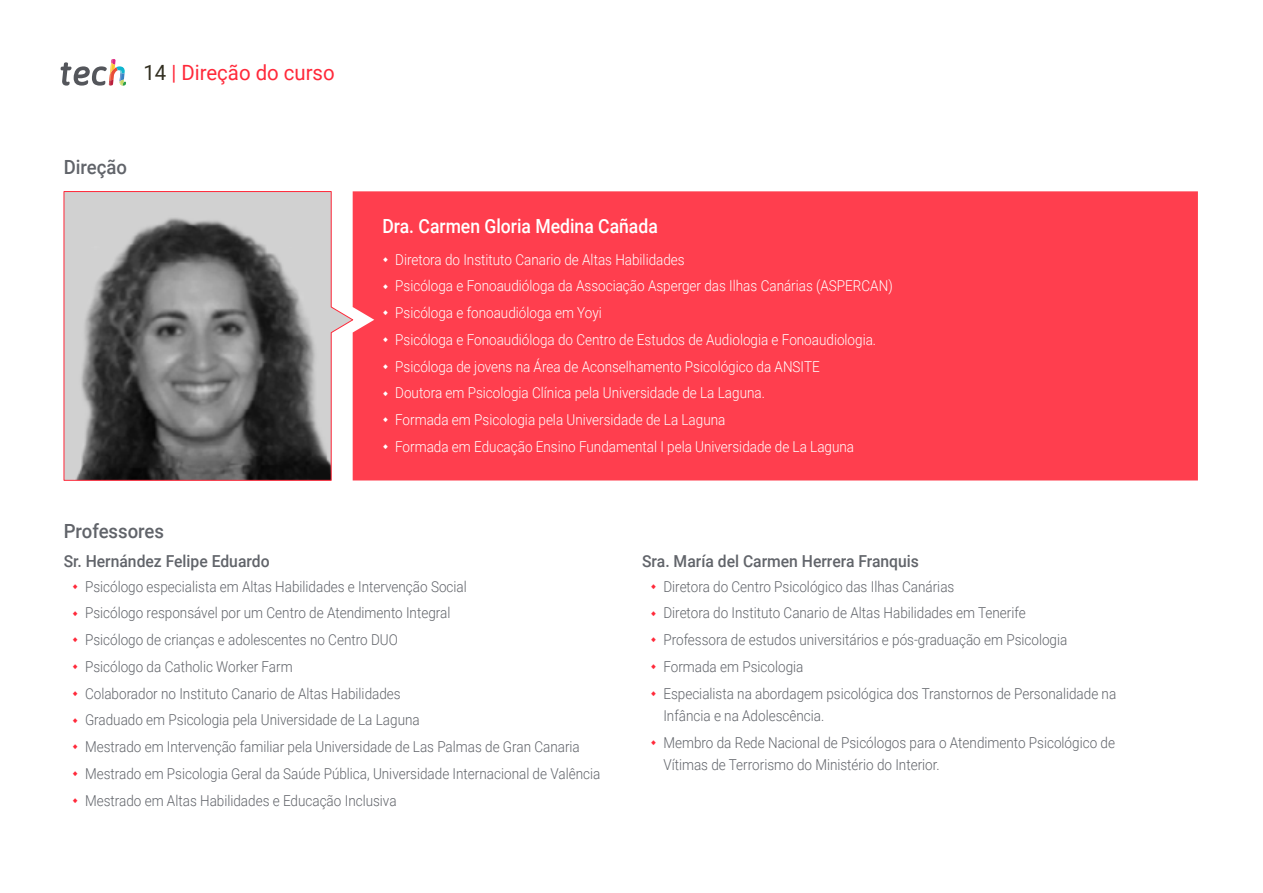
<style>
.page{position:relative;width:1263px;height:893px;background:#fff}
.page>*{position:absolute;margin:0;border:0;box-sizing:border-box;transform-origin:0 0}
.t1{font:21px "Roboto";color:#ff293a}
.t2{font:500 19.5px "Roboto";color:#fff;scale:.9 1}
.t3{font:500 19.5px "Roboto";color:#61646a;scale:.95 1}
.t4{font:500 16.5px "Roboto";color:#61646a;scale:.95 1}
.t5{font:300 15px/26.7px "Roboto";color:#61646a;scale:.9 1}
.t6{font:300 15px/26.7px "Roboto";color:#fff;scale:.9 1}
.s1{color:#312e20}
</style>
<div class="page">
<svg style="left:61px;top:59px;width:65px;height:27px"></svg>
<div style="left:353px;top:191px;width:845px;height:289px;background:#ff3e4e"></div>
<svg style="left:64px;top:191px;width:289px;height:290px;background:#878585"></svg>
<svg style="left:383px;top:257px;width:5px;height:5px"></svg>
<svg style="left:383px;top:284px;width:5px;height:5px"></svg>
<svg style="left:383px;top:310px;width:5px;height:5px"></svg>
<svg style="left:383px;top:337px;width:5px;height:5px"></svg>
<svg style="left:383px;top:364px;width:5px;height:5px"></svg>
<svg style="left:383px;top:391px;width:5px;height:5px"></svg>
<svg style="left:383px;top:417px;width:5px;height:5px"></svg>
<svg style="left:383px;top:444px;width:5px;height:5px"></svg>
<h1 class="t1" style="left:144px;top:57px;width:193px"><span class="s1">14</span> | Direção do curso</h1>
<h2 class="t3" style="left:64px;top:154px;width:68px">Direção</h2>
<h2 class="t2" style="left:382px;top:212px;width:307px">Dra. Carmen Gloria Medina Cañada</h2>
<p class="t6" style="left:395px;top:245px;width:554px">Diretora do Instituto Canario de Altas Habilidades<br>Psicóloga e Fonoaudióloga da Associação Asperger das Ilhas Canárias (ASPERCAN)<br>Psicóloga e fonoaudióloga em Yoyi<br>Psicóloga e Fonoaudióloga do Centro de Estudos de Audiologia e Fonoaudiologia.<br>Psicóloga de jovens na Área de Aconselhamento Psicológico da ANSITE<br>Doutora em Psicologia Clínica pela Universidade de La Laguna.<br>Formada em Psicologia pela Universidade de La Laguna<br>Formada em Educação Ensino Fundamental I pela Universidade de La Laguna</p>
<h2 class="t3" style="left:64px;top:517px;width:107px">Professores</h2>
<p class="t4" style="left:64px;top:550px;width:218px">Sr. Hernández Felipe Eduardo</p>
<p class="t5" style="left:85px;top:572px;width:574px">Psicólogo especialista em Altas Habilidades e Intervenção Social<br>Psicólogo responsável por um Centro de Atendimento Integral<br>Psicólogo de crianças e adolescentes no Centro DUO<br>Psicólogo da Catholic Worker Farm<br>Colaborador no Instituto Canario de Altas Habilidades<br>Graduado em Psicologia pela Universidade de La Laguna<br>Mestrado em Intervenção familiar pela Universidade de Las Palmas de Gran Canaria Mestrado em Psicologia Geral da Saúde Pública, Universidade Internacional de Valência Mestrado em Altas Habilidades e Educação Inclusiva</p>
<p class="t4" style="left:642px;top:550px;width:293px">Sra. María del Carmen Herrera Franquis</p>
<p class="t5" style="left:663px;top:572px;width:505px">Diretora do Centro Psicológico das Ilhas Canárias<br>Diretora do Instituto Canario de Altas Habilidades em Tenerife<br>Professora de estudos universitários e pós-graduação em Psicologia Formada em Psicologia<br>Especialista na abordagem psicológica dos Transtornos de Personalidade na</p>
<p class="t5" style="left:663px;top:702px;width:503px">Infância e na Adolescência.<br>Membro da Rede Nacional de Psicólogos para o Atendimento Psicológico de</p>
<p class="t5" style="left:663px;top:751px;width:309px">Vítimas de Terrorismo do Ministério do Interior.</p>
</div>
